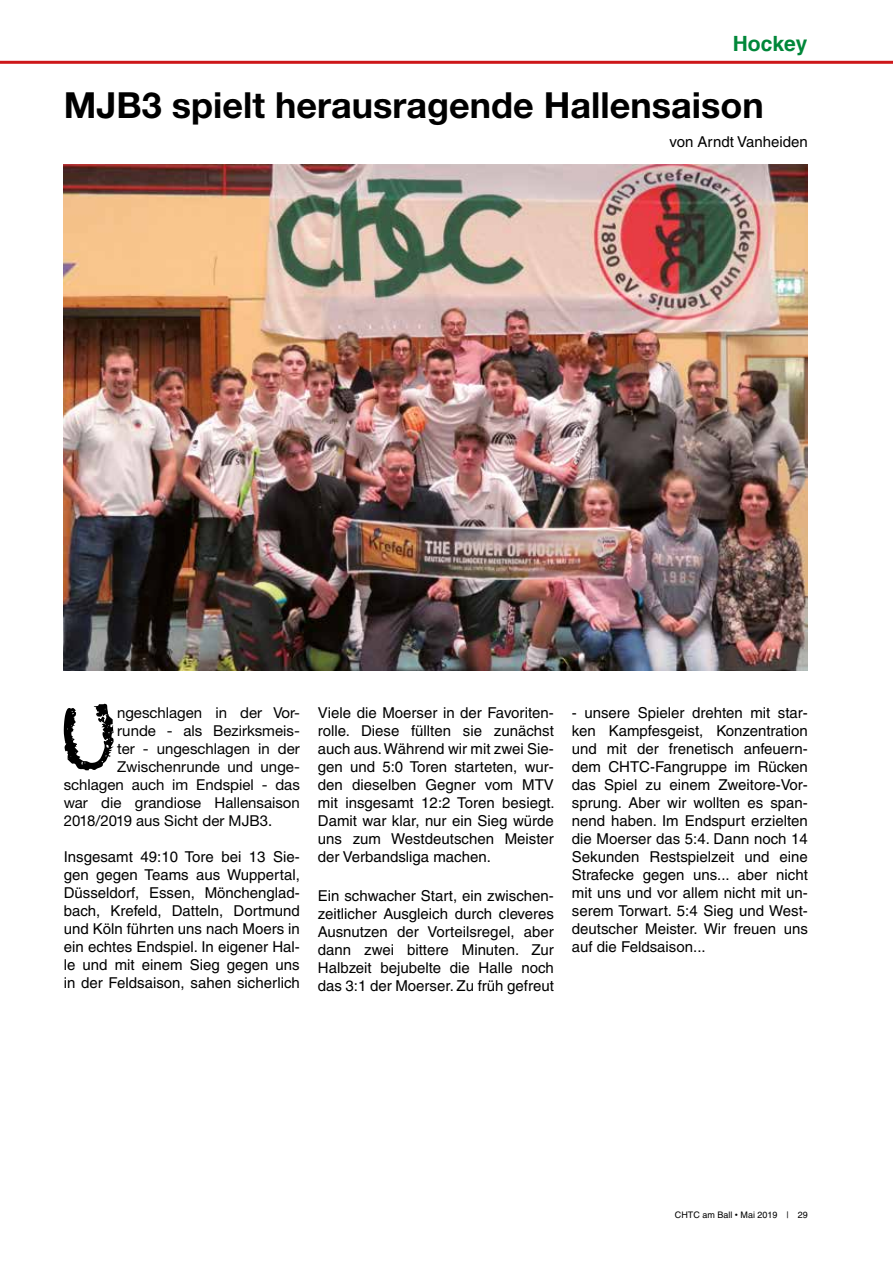
<style>
.page{position:relative;width:893px;height:1263px;background:#fff}
.page>*{position:absolute;margin:0;border:0;box-sizing:border-box;transform-origin:0 0}
.t1{font:80.55px "Chalkduster";color:#000}
.t2{font:700 36px "Helvetica Neue CE";color:#000}
.t3{font:700 21px "Helvetica";color:#008739}
.t4{font:15px/18px "Helvetica";color:#000;text-align:justify}
.t5{font:15px "Helvetica Neue CE";color:#000}
.t6{font:9px "Helvetica";color:#000}
.s1{font-family:"Arial"}
</style>
<div class="page">
<hr style="left:0;top:61px;width:893px;height:3px;background:#cd171a">
<img style="left:64px;top:165px;width:744px;height:505px">
<h3 class="t3" style="left:733px;top:31px;width:76px">Hockey</h3>
<h2 class="t2" style="left:64px;top:83px;width:701px">MJB3 spielt herausragende Hallensaison</h2>
<p class="t4" style="left:670px;top:132px;width:140px">von Arndt Vanheiden</p>
<h1 class="t1" style="left:60px;top:689px;width:59px">U</h1>
<p class="t5" style="left:117px;top:703px;width:184px">ngeschlagen in der Vor-</p>
<p class="t5" style="left:117px;top:721px;width:184px">runde - als Bezirksmeis-</p>
<p class="t5" style="left:117px;top:739px;width:184px">ter - ungeschlagen in der</p>
<p class="t5" style="left:117px;top:757px;width:184px">Zwischenrunde und unge-</p>
<p class="t5" style="left:64px;top:775px;width:238px">schlagen auch im Endspiel - das</p>
<p class="t5" style="left:64px;top:793px;width:238px">war die grandiose Hallensaison</p>
<p class="t5" style="left:64px;top:811px;width:210px">2018/2019 aus Sicht der MJB3.</p>
<p class="t4" style="left:64px;top:847px;width:238px">Insgesamt 49:10 Tore bei 13 Sie&shy;gen gegen Teams aus Wuppertal, Düsseldorf, Essen, Mönchenglad&shy;bach, Krefeld, Datteln, Dortmund und Köln führten uns nach Moers in ein echtes Endspiel. In eigener Hal&shy;le und mit einem Sieg gegen uns in der Feldsaison, sahen sicherlich</p>
<p class="t4" style="left:318px;top:703px;width:238px">Viele die Moerser in der Favoriten&shy;rolle. Diese füllten sie zunächst auch aus. Während wir mit zwei Sie&shy;gen und 5:0 Toren starteten, wur&shy;den dieselben Gegner vom MTV mit insgesamt 12:2 Toren besiegt.<br>Damit war klar, nur ein Sieg würde uns zum Westdeutschen Meister der Verbandsliga machen.</p>
<p class="t4" style="left:318px;top:887px;width:238px">Ein schwacher Start, ein zwischen&shy;zeitlicher Ausgleich durch cleveres Ausnutzen der Vorteilsregel, aber dann zwei bittere Minuten. Zur Halbzeit bejubelte die Halle noch das 3:1 der Moerser. Zu früh gefreut</p>
<p class="t4" style="left:572px;top:703px;width:238px">- unsere Spieler drehten mit star&shy;ken Kampfesgeist, Konzentration und mit der frenetisch anfeuern&shy;dem CHTC-Fangruppe im Rücken das Spiel zu einem Zweitore-Vor&shy;sprung. Aber wir wollten es span&shy;nend haben. Im Endspurt erzielten die Moerser das 5:4. Dann noch 14<br>Sekunden Restspielzeit und eine Strafecke gegen uns... aber nicht mit uns und vor allem nicht mit un&shy;serem Torwart. 5:4 Sieg und West&shy;deutscher Meister. Wir freuen uns auf die Feldsaison...</p>
<p class="t6" style="left:675px;top:1209px;width:135px">CHTC am Ball <span class="s1">•</span> Mai 2019 | 29</p>
</div>
